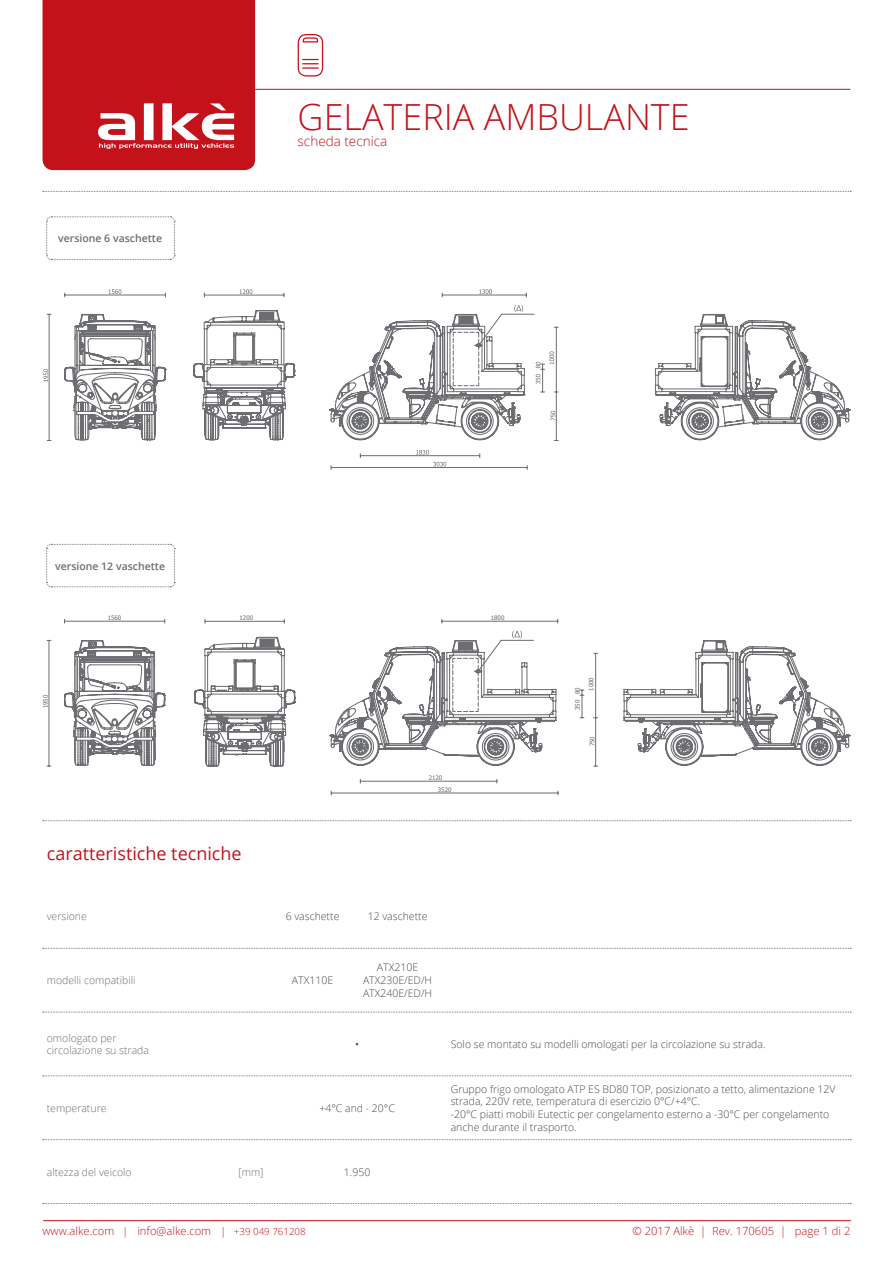
<style>
.page{position:relative;width:893px;height:1263px;background:#fff}
.page>*{position:absolute;margin:0;border:0;box-sizing:border-box;transform-origin:0 0}
.t1{font:300 36px "Open Sans";color:#c4121a}
.t2{font:18px "Open Sans";color:#c4121a}
.t3{font:300 13.5px "Open Sans";color:#c4121a}
.t4{font:300 11.25px "Open Sans";color:#c4121a}
.t5{font:300 10.5px/12.8px "Open Sans";color:#494a4b}
.t6{font:300 10.5px/12.8px "Open Sans";color:#6c6d70}
.t7{font:600 10.5px "Open Sans";color:#6c6d70}
.t8{font:10.5px "Open Sans";color:#494a4b}
.t9{font:6.15px "Tahoma";color:#6c6d70}
.s1{font-size:10.5px}
.s2{font-size:9.75px}
</style>
<div class="page">
<svg style="left:43px;top:191px;width:808px;height:1px"></svg>
<svg style="left:43px;top:820px;width:808px;height:1px"></svg>
<svg style="left:43px;top:948px;width:808px;height:1px"></svg>
<svg style="left:43px;top:1012px;width:808px;height:1px"></svg>
<svg style="left:43px;top:1075px;width:808px;height:1px"></svg>
<svg style="left:43px;top:1139px;width:808px;height:1px"></svg>
<svg style="left:43px;top:1203px;width:808px;height:1px"></svg>
<hr style="left:44px;top:1220px;width:807px;height:1px;background:#c4121a">
<hr style="left:255px;top:89px;width:595px;height:1px;background:#c4121a">
<svg style="left:298px;top:34px;width:25px;height:43px"></svg>
<svg style="left:43px;top:0;width:212px;height:170px;background:#c8232a"></svg>
<svg style="left:47px;top:293px;width:480px;height:148px"></svg>
<svg style="left:109px;top:289px;width:12px;height:5px"></svg>
<svg style="left:43px;top:369px;width:5px;height:13px"></svg>
<svg style="left:240px;top:289px;width:12px;height:5px"></svg>
<svg style="left:479px;top:289px;width:13px;height:5px"></svg>
<svg style="left:433px;top:462px;width:13px;height:4px"></svg>
<svg style="left:416px;top:450px;width:13px;height:5px"></svg>
<svg style="left:64px;top:305px;width:786px;height:136px"></svg>
<svg style="left:64px;top:619px;width:786px;height:176px"></svg>
<svg style="left:46px;top:216px;width:129px;height:44px"></svg>
<svg style="left:46px;top:543px;width:129px;height:45px"></svg>
<p class="t7" style="left:58px;top:231px;width:105px">versione 6 vaschette</p>
<h1 class="t1" style="left:298px;top:92px;width:394px">GELATERIA AMBULANTE</h1>
<p class="t3" style="left:298px;top:132px;width:91px">scheda tecnica</p>
<p class="t7" style="left:55px;top:559px;width:111px">versione 12 vaschette</p>
<p class="t9" style="left:42px;top:708px;width:15px;rotate:-90deg">1950</p>
<p class="t9" style="left:108px;top:614px;width:15px">1560</p>
<p class="t9" style="left:240px;top:614px;width:15px">1200</p>
<p class="t2" style="left:47px;top:841px;width:196px">caratteristiche tecniche</p>
<p class="t6" style="left:47px;top:910px;width:42px">versione</p>
<p class="t6" style="left:47px;top:974px;width:90px">modelli compatibili</p>
<p class="t6" style="left:47px;top:1031px;width:104px">omologato per circolazione su strada</p>
<p class="t6" style="left:47px;top:1101px;width:61px">temperature</p>
<p class="t6" style="left:47px;top:1165px;width:86px">altezza del veicolo</p>
<p class="t6" style="left:238px;top:1165px;width:27px">[mm]</p>
<p class="t9" style="left:491px;top:614px;width:15px">1800</p>
<p class="t9" style="left:429px;top:774px;width:15px">2120</p>
<p class="t9" style="left:438px;top:785px;width:15px">3520</p>
<p class="t9" style="left:573px;top:694px;width:8px;rotate:-90deg">80</p>
<p class="t9" style="left:573px;top:710px;width:12px;rotate:-90deg">350</p>
<p class="t9" style="left:587px;top:691px;width:15px;rotate:-90deg">1000</p>
<p class="t9" style="left:588px;top:746px;width:12px;rotate:-90deg">750</p>
<p class="t5" style="left:286px;top:910px;width:55px">6 vaschette</p>
<p class="t5" style="left:292px;top:974px;width:43px">ATX110E</p>
<p class="t5" style="left:368px;top:910px;width:61px">12 vaschette</p>
<p class="t5" style="left:377px;top:961px;width:43px">ATX210E</p>
<p class="t5" style="left:363px;top:974px;width:71px">ATX230E/ED/H</p>
<p class="t5" style="left:363px;top:986px;width:71px">ATX240E/ED/H</p>
<p class="t8" style="left:355px;top:1037px;width:5px">•</p>
<p class="t5" style="left:451px;top:1037px;width:316px">Solo se montato su modelli omologati per la circolazione su strada.</p>
<p class="t5" style="left:319px;top:1101px;width:77px">+4°C and - 20°C</p>
<p class="t5" style="left:344px;top:1165px;width:28px">1.950</p>
<p class="t5" style="left:451px;top:1082px;width:386px">Gruppo frigo omologato ATP ES BD80 TOP, posizionato a tetto, alimentazione 12V strada, 220V rete, temperatura di esercizio 0°C/+4°C.</p>
<p class="t5" style="left:451px;top:1108px;width:380px">-20°C piatti mobili Eutectic per congelamento esterno a -30°C per congelamento anche durante il trasporto.</p>
<p class="t4" style="left:43px;top:1223px;width:87px">www.alke.com <span class="s1">|</span></p>
<p class="t4" style="left:137px;top:1223px;width:170px">info@alke.com <span class="s1">|</span> <span class="s2">+39 049 761208</span></p>
<p class="t4" style="left:632px;top:1223px;width:220px">© 2017 Alkè | Rev. 170605 | page 1 di 2</p>
</div>
